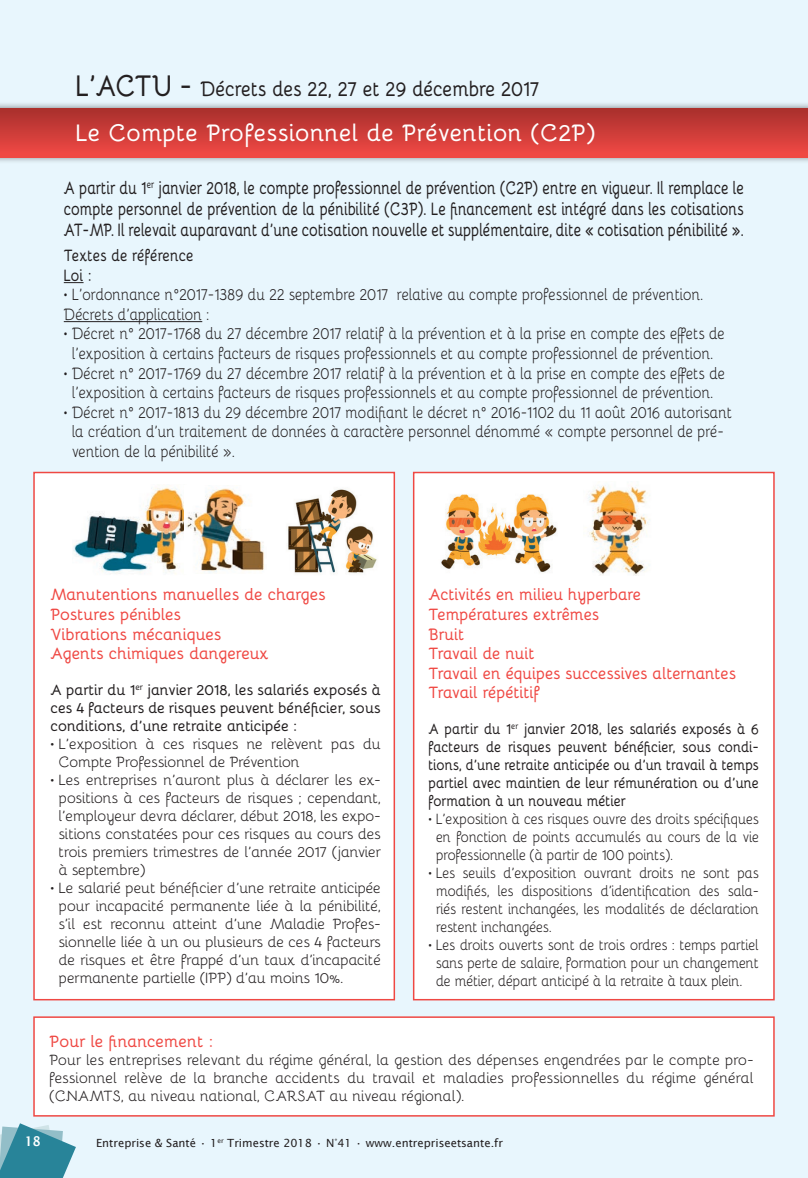
<style>
.page{position:relative;width:808px;height:1178px;background:#e8f6fd}
.page>*{position:absolute;margin:0;border:0;box-sizing:border-box;transform-origin:0 0}
.t1{font:700 24px "Bellota";letter-spacing:-.01em;color:#fff}
.t2{font:700 21px "Bellota";letter-spacing:-.02em;color:#231f20;scale:.9 1}
.t3{font:700 18px/21px "Bellota";letter-spacing:-.02em;color:#231f20;text-align:justify;scale:.81 1}
.t4{font:16.5px/19.5px "Bellota";letter-spacing:-.01em;color:#231f20;scale:.87 1}
.t5{font:700 16.5px/19.5px "Bellota";letter-spacing:-.02em;color:#ef4843}
.t6{font:700 16.5px/19.5px "Bellota";letter-spacing:-.02em;color:#231f20;scale:.87 1}
.t7{font:15px/18px "Bellota";letter-spacing:-.02em;color:#231f20;text-align:justify}
.t8{font:15px/18px "Bellota";letter-spacing:-.02em;color:#231f20;text-align:justify;scale:.91 1}
.t9{font:700 15px/18px "Bellota";letter-spacing:-.025em;color:#231f20;text-align:justify;scale:.91 1}
.t10{font:700 15px/18px "Bellota";letter-spacing:-.025em;color:#231f20;text-align:justify}
.t11{font:600 13.5px "Lucida Sans";color:#fff;scale:.9 1}
.t12{font:11.25px "Lucida Sans";color:#231f20}
.s1{font-size:30px}
</style>
<div class="page">
<svg style="left:64px;top:282px;width:20px;height:1px"></svg>
<hr style="left:64px;top:321px;width:138px;height:1px;background:#231f20">
<div style="left:33px;top:472px;width:362px;height:528px;background:#fff;border:2px solid #ef4843"></div>
<div style="left:33px;top:1016px;width:742px;height:100px;background:#fff;border:2px solid #ef4843"></div>
<div style="left:413px;top:472px;width:362px;height:528px;background:#fff;border:2px solid #ef4843"></div>
<img style="left:73px;top:485px;width:111px;height:89px">
<img style="left:287px;top:489px;width:90px;height:85px">
<img style="left:441px;top:494px;width:116px;height:79px">
<img style="left:588px;top:485px;width:62px;height:90px">
<img style="left:186px;top:485px;width:78px;height:88px">
<svg style="left:0;top:1123px;width:76px;height:55px;background:#5ba1b2"></svg>
<div style="left:0;top:101px;width:808px;height:63px;background:#231f20;opacity:.6"></div>
<div style="left:0;top:108px;width:808px;height:49px;background:linear-gradient(to bottom,#a7302c,#f34945)"></div>
<h2 class="t2" style="left:76px;top:72px;width:517px"><span class="s1">L’ACTU -</span> Décrets des 22, 27 et 29 décembre 2017</h2>
<h1 class="t1" style="left:76px;top:114px;width:522px">Le Compte Professionnel de Prévention (C2P)</h1>
<p class="t3" style="left:64px;top:176px;width:841px">A partir du 1<sup>er</sup> janvier 2018, le compte professionnel de prévention (C2P) entre en vigueur. Il remplace le compte personnel de prévention de la pénibilité (C3P). Le financement est intégré dans les cotisations AT-MP. Il relevait auparavant d’une cotisation nouvelle et supplémentaire, dite « cotisation pénibilité ».</p>
<p class="t6" style="left:64px;top:245px;width:151px">Textes de référence<br>Loi :</p>
<p class="t4" style="left:64px;top:284px;width:737px">• L’ordonnance n°2017-1389 du 22 septembre 2017 relative au compte professionnel de prévention.<br>Décrets d’application :</p>
<p class="t4" style="left:64px;top:323px;width:762px;text-align:center">• Décret n° 2017-1768 du 27 décembre 2017 relatif à la prévention et à la prise en compte des effets de l’exposition à certains facteurs de risques professionnels et au compte professionnel de prévention.</p>
<p class="t4" style="left:64px;top:362px;width:762px;text-align:center">• Décret n° 2017-1769 du 27 décembre 2017 relatif à la prévention et à la prise en compte des effets de l’exposition à certains facteurs de risques professionnels et au compte professionnel de prévention.</p>
<p class="t4" style="left:72px;top:401px;width:760px;text-indent:-8px">• Décret n° 2017-1813 du 29 décembre 2017 modifiant le décret n° 2016-1102 du 11 août 2016 autorisant la création d’un traitement de données à caractère personnel dénommé « compte personnel de pré&shy;vention de la pénibilité ».</p>
<p class="t5" style="left:50px;top:584px;width:277px">Manutentions manuelles de charges<br>Postures pénibles<br>Vibrations mécaniques<br>Agents chimiques dangereux</p>
<p class="t10" style="left:50px;top:680px;width:332px">A partir du 1<sup>er</sup> janvier 2018, les salariés exposés à ces 4 facteurs de risques peuvent bénéficier, sous conditions, d’une retraite anticipée :</p>
<p class="t7" style="left:59px;top:734px;width:324px;text-indent:-8px">• L’exposition à ces risques ne relèvent pas du<br>Compte Professionnel de Prévention</p>
<p class="t7" style="left:59px;top:770px;width:324px;text-indent:-8px">• Les entreprises n’auront plus à déclarer les ex&shy;positions à ces facteurs de risques ; cependant, l’employeur devra déclarer, début 2018, les expo&shy;sitions constatées pour ces risques au cours des trois premiers trimestres de l’année 2017 (janvier à septembre)</p>
<p class="t7" style="left:59px;top:878px;width:324px;text-indent:-8px">• Le salarié peut bénéficier d’une retraite anticipée pour incapacité permanente liée à la pénibilité, s’il est reconnu atteint d’une Maladie Profes&shy;sionnelle liée à un ou plusieurs de ces 4 facteurs de risques et être frappé d’un taux d’incapacité permanente partielle (IPP) d’au moins 10%.</p>
<p class="t5" style="left:428px;top:584px;width:309px">Activités en milieu hyperbare<br>Températures extrêmes<br>Bruit<br>Travail de nuit<br>Travail en équipes successives alternantes<br>Travail répétitif</p>
<p class="t9" style="left:428px;top:719px;width:365px">A partir du 1<sup>er</sup> janvier 2018, les salariés exposés à 6 facteurs de risques peuvent bénéficier, sous condi&shy;tions, d’une retraite anticipée ou d’un travail à temps partiel avec maintien de leur rémunération ou d’une formation à un nouveau métier</p>
<p class="t8" style="left:436px;top:809px;width:357px;text-indent:-8px">• L’exposition à ces risques ouvre des droits spécifiques en fonction de points accumulés au cours de la vie professionnelle (à partir de 100 points).</p>
<p class="t8" style="left:436px;top:863px;width:357px;text-indent:-8px">• Les seuils d’exposition ouvrant droits ne sont pas modifiés, les dispositions d’identification des sala&shy;riés restent inchangées, les modalités de déclaration restent inchangées.</p>
<p class="t8" style="left:428px;top:935px;width:365px;text-align:center">• Les droits ouverts sont de trois ordres : temps partiel sans perte de salaire, formation pour un changement de métier, départ anticipé à la retraite à taux plein.</p>
<p class="t5" style="left:50px;top:1030px;width:165px">Pour le financement :</p>
<p class="t7" style="left:50px;top:1050px;width:706px">Pour les entreprises relevant du régime général, la gestion des dépenses engendrées par le compte pro&shy;fessionnel relève de la branche accidents du travail et maladies professionnelles du régime général (CNAMTS, au niveau national, CARSAT au niveau régional).</p>
<p class="t11" style="left:25px;top:1134px;width:19px">18</p>
<p class="t12" style="left:96px;top:1136px;width:408px">Entreprise &amp; Santé • 1<sup>er</sup> Trimestre 2018 • N°41 • www.entrepriseetsante.fr</p>
</div>
